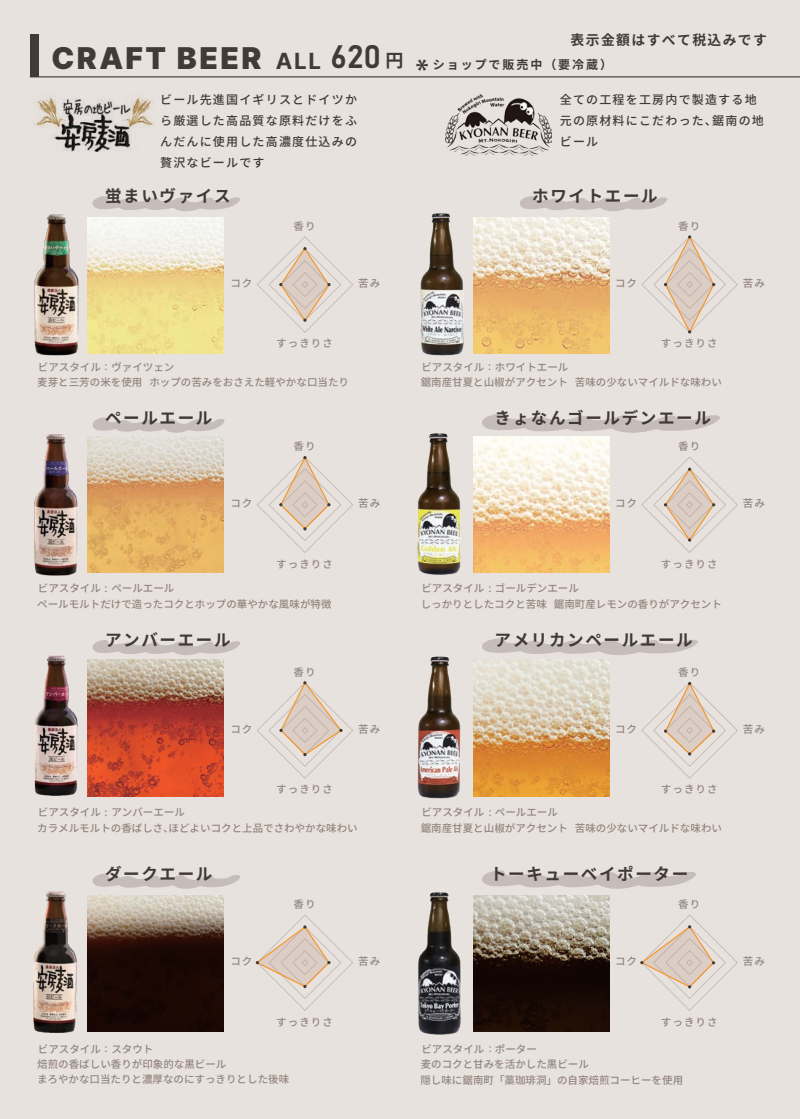
<style>
.page{position:relative;width:800px;height:1119px;background:#fff}
.page>*{position:absolute;margin:0;border:0;box-sizing:border-box;transform-origin:0 0}
.t1{font:900 30px "Inter";letter-spacing:.08em;color:#413a35}
.t2{font:700 26.4px "Koz Go Pr 6 N";color:#413935}
.t3{font:700 18px "Source Han Code JP";color:#413a35}
.t4{font:700 16.5px "Source Han Code JP";letter-spacing:.1em;color:#413935}
.t5{font:700 13.8px "Source Han Code JP";letter-spacing:.1em;color:#413a35}
.t6{font:500 12px/21px "Source Han Code JP";letter-spacing:.1em;color:#413935;text-align:justify}
.t7{font:700 12px "Source Han Code JP";letter-spacing:.16em;color:#413a35}
.t8{font:500 10.5px "Source Han Code JP";color:#93867d}
.t9{font:300 10.5px "Source Han Code JP";color:#93867d}
.s1{font-weight:700;font-size:22.2px}
.s2{font-family:"Bahnschrift";font-weight:400;font-size:32.1px}
</style>
<div class="page">
<div style="left:0;top:0;width:799px;height:1118px;background:#e8e2df"></div>
<img style="left:90px;top:436px;width:133px;height:136px">
<img style="left:34px;top:214px;width:45px;height:142px">
<img style="left:87px;top:217px;width:136px;height:136px">
<img style="left:34px;top:434px;width:56px;height:142px">
<hr style="left:30px;top:76px;width:769px;height:1px;background:#413935">
<div style="left:30px;top:34px;width:8px;height:43px;background:#413a35"></div>
<img style="left:35px;top:97px;width:119px;height:54px">
<img style="left:445px;top:95px;width:106px;height:60px">
<img style="left:34px;top:655px;width:56px;height:142px">
<img style="left:33px;top:891px;width:57px;height:142px">
<img style="left:417px;top:656px;width:44px;height:143px">
<img style="left:417px;top:433px;width:44px;height:142px">
<img style="left:418px;top:892px;width:43px;height:143px">
<img style="left:420px;top:213px;width:55px;height:143px">
<svg style="left:93px;top:196px;width:147px;height:15px"></svg>
<img style="left:473px;top:217px;width:136px;height:136px">
<svg style="left:520px;top:196px;width:147px;height:15px"></svg>
<svg style="left:93px;top:417px;width:131px;height:16px"></svg>
<img style="left:473px;top:436px;width:136px;height:136px">
<svg style="left:482px;top:413px;width:237px;height:20px"></svg>
<img style="left:87px;top:659px;width:136px;height:136px">
<svg style="left:93px;top:640px;width:147px;height:15px"></svg>
<img style="left:473px;top:659px;width:136px;height:136px">
<svg style="left:482px;top:638px;width:215px;height:17px"></svg>
<img style="left:87px;top:894px;width:136px;height:136px">
<svg style="left:93px;top:873px;width:147px;height:15px"></svg>
<img style="left:473px;top:895px;width:136px;height:135px">
<svg style="left:482px;top:870px;width:213px;height:18px"></svg>
<svg style="left:256px;top:236px;width:97px;height:97px"></svg>
<svg style="left:641px;top:235px;width:96px;height:99px"></svg>
<svg style="left:257px;top:456px;width:96px;height:97px"></svg>
<svg style="left:641px;top:456px;width:96px;height:97px"></svg>
<svg style="left:256px;top:681px;width:97px;height:97px"></svg>
<svg style="left:641px;top:682px;width:96px;height:96px"></svg>
<svg style="left:255px;top:914px;width:98px;height:96px"></svg>
<svg style="left:640px;top:914px;width:97px;height:96px"></svg>
<h3 class="t5" style="left:570px;top:33px;width:198px">表示金額はすべて税込みです</h3>
<h1 class="t1" style="left:51px;top:36px;width:331px">CRAFT BEER <span class="s1">ALL</span> <span class="s2">620</span></h1>
<h3 class="t3" style="left:385px;top:50px;width:20px">円</h3>
<p class="t6" style="left:160px;top:89px;width:198px">ビール先進国イギリスとドイツから厳選した高品質な原料だけをふんだんに使用した高濃度仕込みの贅沢なビールです</p>
<p class="t6" style="left:559px;top:89px;width:205px;text-align:left">全ての工程を工房内で製造する地元の原材料にこだわった､鋸南の地ビール</p>
<h2 class="t2" style="left:416px;top:55px;width:14px">*</h2>
<p class="t7" style="left:433px;top:58px;width:181px">ショップで販売中（要冷蔵）</p>
<h3 class="t4" style="left:105px;top:187px;width:127px">蛍まいヴァイス</h3>
<h3 class="t4" style="left:532px;top:187px;width:127px">ホワイトエール</h3>
<p class="t8" style="left:293px;top:220px;width:24px">香り</p>
<p class="t8" style="left:678px;top:220px;width:24px">香り</p>
<p class="t8" style="left:230px;top:277px;width:24px">コク</p>
<p class="t8" style="left:358px;top:277px;width:24px">苦み</p>
<p class="t8" style="left:615px;top:277px;width:24px">コク</p>
<p class="t8" style="left:742px;top:277px;width:24px">苦み</p>
<p class="t8" style="left:276px;top:337px;width:58px">すっきりさ</p>
<p class="t8" style="left:660px;top:337px;width:58px">すっきりさ</p>
<p class="t8" style="left:38px;top:361px;width:138px">ビアスタイル　ヴァイツェン</p>
<p class="t9" style="left:102px;top:360px;width:9px">:</p>
<p class="t8" style="left:37px;top:376px;width:313px">麦芽と三芳の米を使用 ホップの苦みをおさえた軽やかな口当たり</p>
<p class="t8" style="left:421px;top:361px;width:148px">ビアスタイル　ホワイトエール</p>
<p class="t9" style="left:486px;top:360px;width:9px">:</p>
<p class="t8" style="left:420px;top:376px;width:303px">鋸南産甘夏と山椒がアクセント 苦味の少ないマイルドな味わい</p>
<h3 class="t4" style="left:105px;top:408px;width:109px">ペールエール</h3>
<h3 class="t4" style="left:494px;top:408px;width:218px">きょなんゴールデンエール</h3>
<p class="t8" style="left:293px;top:440px;width:24px">香り</p>
<p class="t8" style="left:678px;top:440px;width:24px">香り</p>
<p class="t8" style="left:230px;top:497px;width:24px">コク</p>
<p class="t8" style="left:358px;top:497px;width:24px">苦み</p>
<p class="t8" style="left:615px;top:497px;width:24px">コク</p>
<p class="t8" style="left:742px;top:497px;width:24px">苦み</p>
<p class="t8" style="left:276px;top:558px;width:58px">すっきりさ</p>
<p class="t8" style="left:660px;top:558px;width:58px">すっきりさ</p>
<p class="t8" style="left:38px;top:582px;width:138px">ビアスタイル　ペールエール</p>
<p class="t9" style="left:102px;top:582px;width:9px">:</p>
<p class="t8" style="left:37px;top:598px;width:295px">ペールモルトだけで造ったコクとホップの華やかな風味が特徴</p>
<p class="t8" style="left:421px;top:582px;width:159px">ビアスタイル　ゴールデンエール</p>
<p class="t9" style="left:486px;top:582px;width:9px">:</p>
<p class="t8" style="left:420px;top:598px;width:303px">しっかりとしたコクと苦味 鋸南町産レモンの香りがアクセント</p>
<h3 class="t4" style="left:105px;top:631px;width:127px">アンバーエール</h3>
<h3 class="t4" style="left:494px;top:631px;width:199px">アメリカンペールエール</h3>
<p class="t8" style="left:293px;top:666px;width:24px">香り</p>
<p class="t8" style="left:678px;top:666px;width:24px">香り</p>
<p class="t8" style="left:230px;top:723px;width:24px">コク</p>
<p class="t8" style="left:358px;top:723px;width:24px">苦み</p>
<p class="t8" style="left:615px;top:723px;width:24px">コク</p>
<p class="t8" style="left:742px;top:723px;width:24px">苦み</p>
<p class="t8" style="left:276px;top:783px;width:58px">すっきりさ</p>
<p class="t8" style="left:660px;top:783px;width:58px">すっきりさ</p>
<p class="t8" style="left:38px;top:806px;width:149px">ビアスタイル　アンバーエール</p>
<p class="t9" style="left:102px;top:806px;width:9px">:</p>
<p class="t8" style="left:37px;top:822px;width:322px">カラメルモルトの香ばしさ､ほどよいコクと上品でさわやかな味わい</p>
<p class="t8" style="left:421px;top:806px;width:138px">ビアスタイル　ペールエール</p>
<p class="t9" style="left:487px;top:806px;width:9px">:</p>
<p class="t8" style="left:420px;top:822px;width:303px">鋸南産甘夏と山椒がアクセント 苦味の少ないマイルドな味わい</p>
<h3 class="t4" style="left:105px;top:864px;width:109px">ダークエール</h3>
<h3 class="t4" style="left:490px;top:864px;width:199px">トーキューベイポーター</h3>
<p class="t8" style="left:293px;top:898px;width:24px">香り</p>
<p class="t8" style="left:678px;top:898px;width:24px">香り</p>
<p class="t8" style="left:230px;top:955px;width:24px">コク</p>
<p class="t8" style="left:358px;top:955px;width:24px">苦み</p>
<p class="t8" style="left:615px;top:955px;width:24px">コク</p>
<p class="t8" style="left:742px;top:955px;width:24px">苦み</p>
<p class="t8" style="left:276px;top:1015px;width:58px">すっきりさ</p>
<p class="t8" style="left:660px;top:1015px;width:58px">すっきりさ</p>
<p class="t8" style="left:38px;top:1042px;width:117px">ビアスタイル　スタウト</p>
<p class="t9" style="left:102px;top:1042px;width:9px">:</p>
<p class="t8" style="left:37px;top:1058px;width:190px">焙煎の香ばしい香りが印象的な黒ビール</p>
<p class="t8" style="left:421px;top:1042px;width:117px">ビアスタイル　ポーター</p>
<p class="t9" style="left:487px;top:1042px;width:9px">:</p>
<p class="t8" style="left:420px;top:1058px;width:169px">麦のコクと甘みを活かした黒ビール</p>
<p class="t8" style="left:37px;top:1072px;width:253px">まろやかな口当たりと濃厚なのにすっきりとした後味</p>
<p class="t8" style="left:420px;top:1073px;width:264px">隠し味に鋸南町「藁珈琲洞」の自家焙煎コーヒーを使用</p>
</div>
